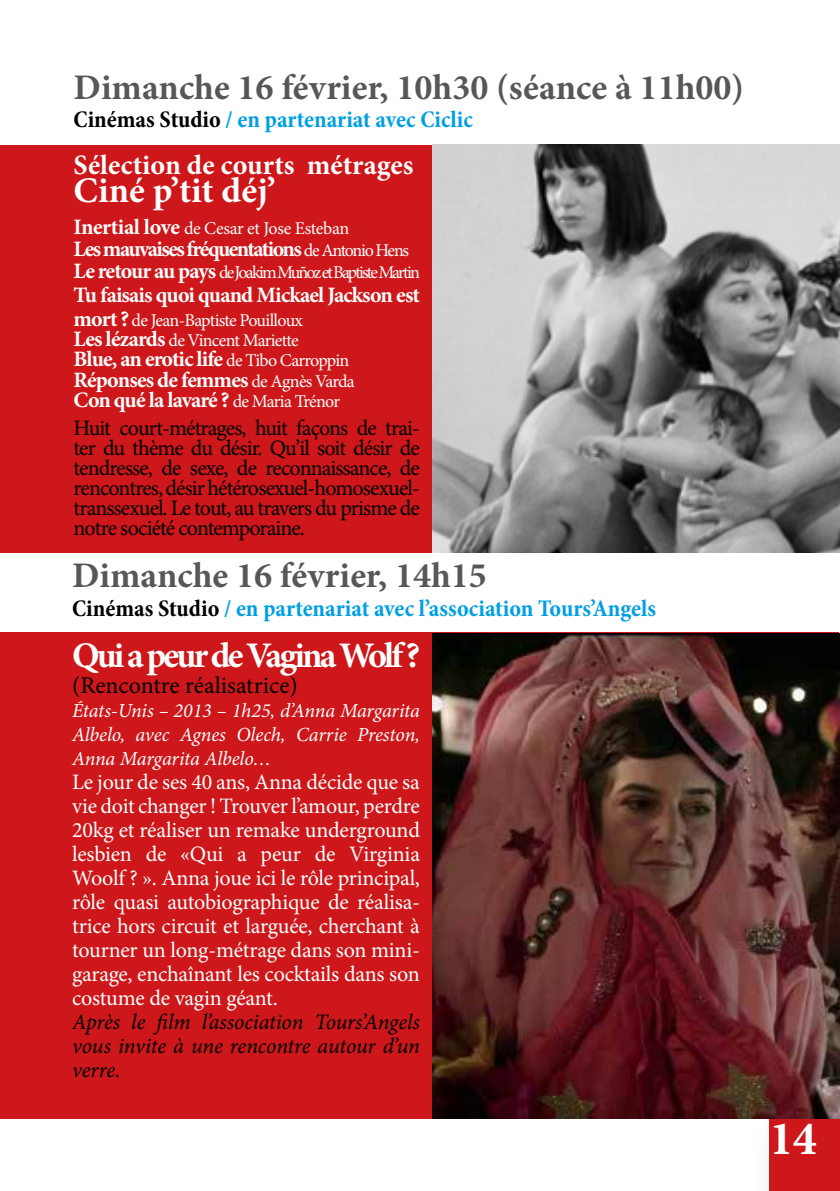
<style>
.page{position:relative;width:840px;height:1191px;background:#fff}
.page>*{position:absolute;margin:0;border:0;box-sizing:border-box;transform-origin:0 0}
.t1{font:700 48px "Minion Pro";color:#fff}
.t2{font:700 36px "Minion Pro";color:#575756}
.t3{font:700 36px "Minion Pro";letter-spacing:-.075em;color:#fff}
.t4{font:700 36px "Minion Pro";color:#fff}
.t5{font:700 28px "Minion Pro";color:#fff}
.t6{font:700 condensed 24px "Minion Pro";color:#009fe3}
.t7{font:24px "Minion Pro";color:#000}
.t8{font:22px/24px "Minion Pro";letter-spacing:-.015em;color:#fff;text-align:justify}
.t9{font:22px/20px "Minion Pro";letter-spacing:-.045em;color:#000;text-align:justify}
.t10{font:700 22px/20px "Minion Pro";letter-spacing:-.045em;color:#fff}
.t11{font:italic 22px/24px "Minion Pro";letter-spacing:-.01em;color:#000;text-align:justify}
.t12{font:700 22px "Minion Pro";letter-spacing:-.07em;color:#fff}
.t13{font:italic 20px/24px "Minion Pro";letter-spacing:-.01em;color:#fff;text-align:justify}
.t14{font:18px/20px "Minion Pro";letter-spacing:-.045em;color:#fff}
.t15{font:18px "Minion Pro";letter-spacing:-.1em;color:#fff}
.t16{font:18px "Minion Pro";letter-spacing:-.02em;color:#fff}
.s1{color:#000}
.s2{font-weight:700;font-size:22px}
.s3{font-weight:400;font-size:18px}
</style>
<div class="page">
<div style="left:768px;top:1119px;width:71px;height:72px;background:#cd171a"></div>
<div style="left:0;top:145px;width:838px;height:407px;background:#cd171a"></div>
<div style="left:0;top:632px;width:838px;height:487px;background:#cd171a"></div>
<img style="left:432px;top:634px;width:407px;height:485px">
<img style="left:432px;top:145px;width:407px;height:407px">
<h2 class="t2" style="left:73px;top:62px;width:671px">Dimanche 16 février, 10h30 (séance à 11h00)</h2>
<p class="t6" style="left:73px;top:103px;width:400px"><span class="s1">Cinémas Studio</span> / en partenariat avec Ciclic</p>
<p class="t5" style="left:73px;top:146px;width:341px">Sélection de courts métrages</p>
<h2 class="t4" style="left:73px;top:165px;width:203px">Ciné p’tit déj’</h2>
<p class="t16" style="left:73px;top:217px;width:277px"><span class="s2">Inertial love</span> de Cesar et Jose Esteban</p>
<p class="t12" style="left:73px;top:234px;width:337px">Les mauvaises fréquentations <span class="s3">de Antonio Hens</span></p>
<p class="t15" style="left:73px;top:261px;width:348px"><span class="s2">Le retour au pays</span> de Joakim Muñoz et Baptiste Martin</p>
<p class="t10" style="left:73px;top:285px;width:347px">Tu faisais quoi quand Mickael Jackson est</p>
<p class="t14" style="left:73px;top:311px;width:231px"><span class="s2">mort ?</span> de Jean-Baptiste Pouilloux<br><span class="s2">Les lézards</span> de Vincent Mariette</p>
<p class="t10" style="left:73px;top:349px;width:282px">Blue, an erotic life <span class="s3">de Tibo Carroppin<br></span>Réponses de femmes <span class="s3">de Agnès Varda<br></span>Con qué la lavaré ? <span class="s3">de Maria Trénor</span></p>
<p class="t9" style="left:73px;top:417px;width:348px">Huit court-métrages, huit façons de trai&shy;ter du thème du désir. Qu’il soit désir de tendresse, de sexe, de reconnaissance, de rencontres, désir hétérosexuel-homosexuel&shy;transsexuel. Le tout, au travers du prisme de notre société contemporaine.</p>
<h2 class="t2" style="left:72px;top:550px;width:416px">Dimanche 16 février, 14h15</h2>
<p class="t6" style="left:72px;top:592px;width:585px"><span class="s1">Cinémas Studio</span> / en partenariat avec l’association Tours’Angels</p>
<h2 class="t3" style="left:72px;top:630px;width:349px">Qui a peur de Vagina Wolf ?</h2>
<p class="t7" style="left:72px;top:669px;width:227px">(Rencontre réalisatrice)</p>
<p class="t13" style="left:72px;top:698px;width:349px">États-Unis – 2013 – 1h25, d’Anna Margarita Albelo, avec Agnes Olech, Carrie Preston, Anna Margarita Albelo…</p>
<p class="t8" style="left:72px;top:770px;width:349px">Le jour de ses 40 ans, Anna décide que sa vie doit changer ! Trouver l’amour, perdre 20kg et réaliser un remake underground lesbien de «Qui a peur de Virginia Woolf ? ». Anna joue ici le rôle principal, rôle quasi autobiographique de réalisa&shy;trice hors circuit et larguée, cherchant à tourner un long-métrage dans son mini&shy;garage, enchaînant les cocktails dans son costume de vagin géant.</p>
<p class="t11" style="left:72px;top:1010px;width:349px">Après le film l’association Tours’Angels vous invite à une rencontre autour d’un verre.</p>
<h1 class="t1" style="left:768px;top:1104px;width:49px">14</h1>
</div>
